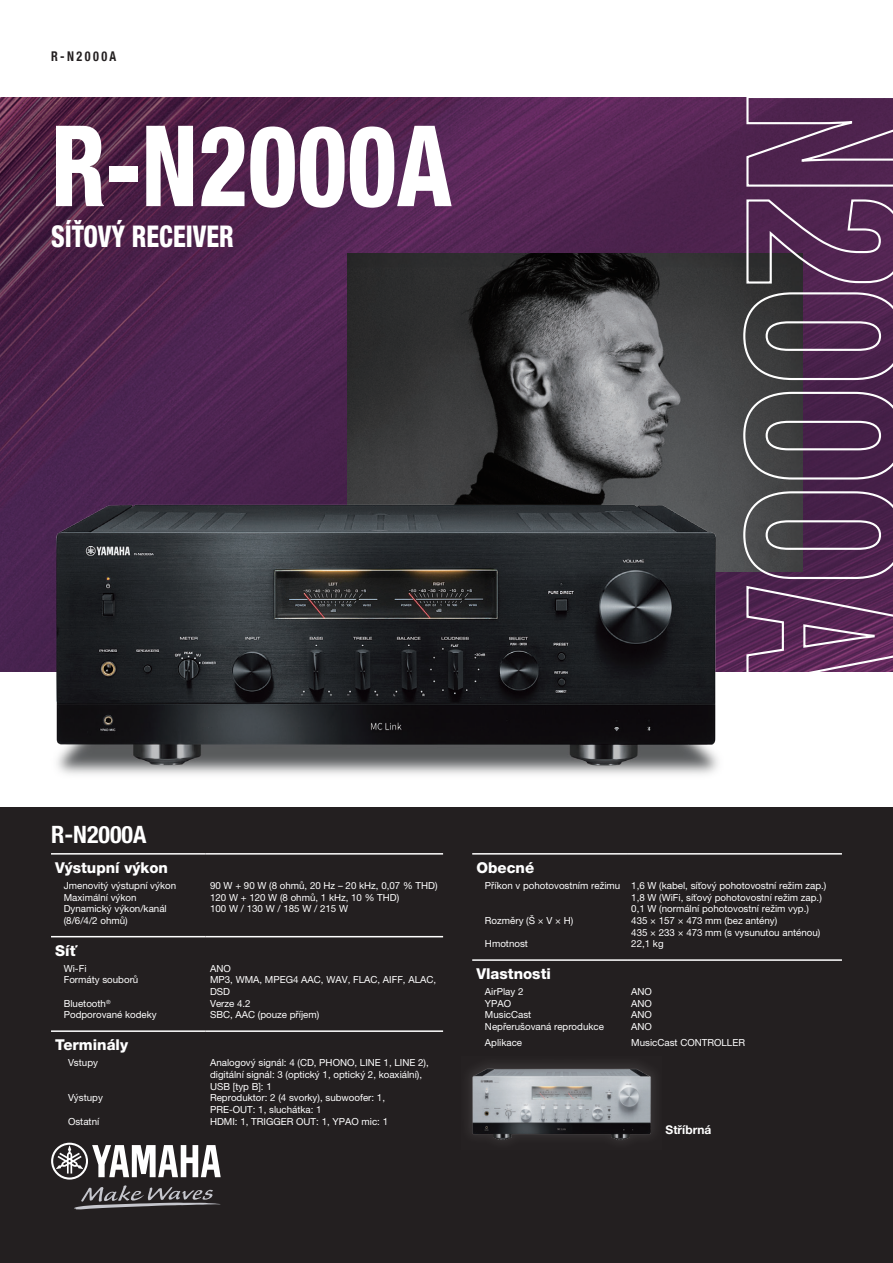
<style>
.page{position:relative;width:893px;height:1263px;background:#fff}
.page>*{position:absolute;margin:0;border:0;box-sizing:border-box;transform-origin:0 0}
.Model_titulka{font:800 condensed 112.5px "Helvetica Neue LT Pro";color:#fff;scale:.85 1}
.Model_titulka_nazev{font:800 condensed 30px "Helvetica Neue LT Pro";color:#fff;scale:.85 1}
.t1{font:700 condensed 24px "Helvetica Neue LT Pro";color:#fff}
.Tabulka_nadpis{font:800 15px "Helvetica Neue LT Pro";color:#fff}
.Stranka_oznaceni_mod{font:700 condensed 13.5px "Helvetica Neue LT Pro";letter-spacing:.2em;color:#231f20;scale:.9 1}
.t2{font:700 12px "Helvetica Neue LT Pro";color:#fff}
.Tabulka_text{font:9.75px/11.7px "Helvetica Neue LT Pro";color:#fff}
</style>
<div class="page">
<img style="left:0;top:98px;width:742px;height:574px">
<div style="left:0;top:808px;width:893px;height:455px;background:#231f20"></div>
<img style="left:348px;top:253px;width:394px;height:219px">
<svg style="left:51px;top:1143px;width:170px;height:36px"></svg>
<svg style="left:74px;top:1185px;width:147px;height:25px"></svg>
<svg style="left:742px;top:97px;width:151px;height:575px;background:#5a3b5a"></svg>
<img style="left:18px;top:472px;width:734px;height:303px">
<img style="left:471px;top:1064px;width:182px;height:78px">
<hr style="left:51px;top:853px;width:155px;height:1px;background:#fff">
<hr style="left:206px;top:853px;width:237px;height:1px;background:#fff">
<hr style="left:51px;top:936px;width:155px;height:1px;background:#fff">
<hr style="left:206px;top:936px;width:237px;height:1px;background:#fff">
<hr style="left:51px;top:1030px;width:155px;height:2px;background:#fff">
<hr style="left:206px;top:1030px;width:237px;height:2px;background:#fff">
<hr style="left:472px;top:853px;width:155px;height:1px;background:#fff">
<hr style="left:627px;top:853px;width:215px;height:1px;background:#fff">
<hr style="left:472px;top:959px;width:155px;height:2px;background:#fff">
<hr style="left:627px;top:959px;width:215px;height:2px;background:#fff">
<p class="Stranka_oznaceni_mod" style="left:51px;top:48px;width:74px">R-N2000A</p>
<p class="Model_titulka" style="left:51px;top:96px;width:473px">R-N2000A</p>
<p class="Model_titulka_nazev" style="left:51px;top:218px;width:217px">SÍŤOVÝ RECEIVER</p>
<p class="t1" style="left:51px;top:820px;width:97px">R-N2000A</p>
<p class="Tabulka_nadpis" style="left:55px;top:859px;width:114px">Výstupní výkon</p>
<p class="Tabulka_text" style="left:64px;top:879px;width:114px">Jmenovitý výstupní výkon</p>
<p class="Tabulka_text" style="left:210px;top:879px;width:229px">90 W + 90 W (8 ohmů, 20 Hz – 20 kHz, 0,07 % THD)</p>
<p class="Tabulka_text" style="left:64px;top:891px;width:74px">Maximální výkon</p>
<p class="Tabulka_text" style="left:210px;top:891px;width:191px">120 W + 120 W (8 ohmů, 1 kHz, 10 % THD)</p>
<p class="Tabulka_text" style="left:64px;top:903px;width:104px">Dynamický výkon/kanál (8/6/4/2 ohmů)</p>
<p class="Tabulka_text" style="left:210px;top:903px;width:140px">100 W / 130 W / 185 W / 215 W</p>
<p class="Tabulka_nadpis" style="left:55px;top:942px;width:23px">Síť</p>
<p class="Tabulka_text" style="left:64px;top:962px;width:24px">Wi-Fi</p>
<p class="Tabulka_text" style="left:210px;top:962px;width:22px">ANO</p>
<p class="Tabulka_text" style="left:64px;top:974px;width:76px">Formáty souborů</p>
<p class="Tabulka_text" style="left:210px;top:974px;width:228px">MP3, WMA, MPEG4 AAC, WAV, FLAC, AIFF, ALAC,<br>DSD</p>
<p class="Tabulka_text" style="left:64px;top:997px;width:48px">Bluetooth<sup>®</sup></p>
<p class="Tabulka_text" style="left:210px;top:997px;width:42px">Verze 4.2</p>
<p class="Tabulka_text" style="left:64px;top:1009px;width:95px">Podporované kodeky</p>
<p class="Tabulka_text" style="left:210px;top:1009px;width:111px">SBC, AAC (pouze příjem)</p>
<p class="Tabulka_nadpis" style="left:55px;top:1036px;width:74px">Terminály</p>
<p class="Tabulka_text" style="left:68px;top:1057px;width:31px">Vstupy</p>
<p class="Tabulka_text" style="left:210px;top:1057px;width:220px">Analogový signál: 4 (CD, PHONO, LINE 1, LINE 2), digitální signál: 3 (optický 1, optický 2, koaxiální),<br>USB [typ B]: 1</p>
<p class="Tabulka_text" style="left:68px;top:1092px;width:36px">Výstupy</p>
<p class="Tabulka_text" style="left:210px;top:1092px;width:176px">Reproduktor: 2 (4 svorky), subwoofer: 1,</p>
<p class="Tabulka_text" style="left:210px;top:1103px;width:113px">PRE-OUT: 1, sluchátka: 1</p>
<p class="Tabulka_text" style="left:68px;top:1115px;width:33px">Ostatní</p>
<p class="Tabulka_text" style="left:210px;top:1115px;width:180px">HDMI: 1, TRIGGER OUT: 1, YPAO mic: 1</p>
<p class="Tabulka_nadpis" style="left:476px;top:859px;width:59px">Obecné</p>
<p class="Tabulka_text" style="left:485px;top:879px;width:137px">Příkon v pohotovostním režimu</p>
<p class="Tabulka_text" style="left:631px;top:879px;width:197px">1,6 W (kabel, síťový pohotovostní režim zap.)</p>
<p class="Tabulka_text" style="left:631px;top:891px;width:192px">1,8 W (WiFi, síťový pohotovostní režim zap.)</p>
<p class="Tabulka_text" style="left:631px;top:903px;width:179px">0,1 W (normální pohotovostní režim vyp.)</p>
<p class="Tabulka_text" style="left:485px;top:914px;width:90px">Rozměry (Š × V × H)</p>
<p class="Tabulka_text" style="left:631px;top:914px;width:148px">435 × 157 × 473 mm (bez antény)</p>
<p class="Tabulka_text" style="left:631px;top:926px;width:191px">435 × 233 × 473 mm (s vysunutou anténou)</p>
<p class="Tabulka_text" style="left:485px;top:938px;width:44px">Hmotnost</p>
<p class="Tabulka_text" style="left:631px;top:938px;width:34px">22,1 kg</p>
<p class="Tabulka_nadpis" style="left:476px;top:965px;width:76px">Vlastnosti</p>
<p class="Tabulka_text" style="left:485px;top:986px;width:40px">AirPlay 2</p>
<p class="Tabulka_text" style="left:631px;top:986px;width:22px">ANO</p>
<p class="Tabulka_text" style="left:485px;top:997px;width:28px">YPAO</p>
<p class="Tabulka_text" style="left:631px;top:997px;width:22px">ANO</p>
<p class="Tabulka_text" style="left:485px;top:1009px;width:48px">MusicCast</p>
<p class="Tabulka_text" style="left:631px;top:1009px;width:22px">ANO</p>
<p class="Tabulka_text" style="left:485px;top:1021px;width:120px">Nepřerušovaná reprodukce</p>
<p class="Tabulka_text" style="left:631px;top:1021px;width:22px">ANO</p>
<p class="Tabulka_text" style="left:485px;top:1036px;width:39px">Aplikace</p>
<p class="Tabulka_text" style="left:631px;top:1036px;width:115px">MusicCast CONTROLLER</p>
<p class="t2" style="left:666px;top:1122px;width:47px">Stříbrná</p>
</div>
